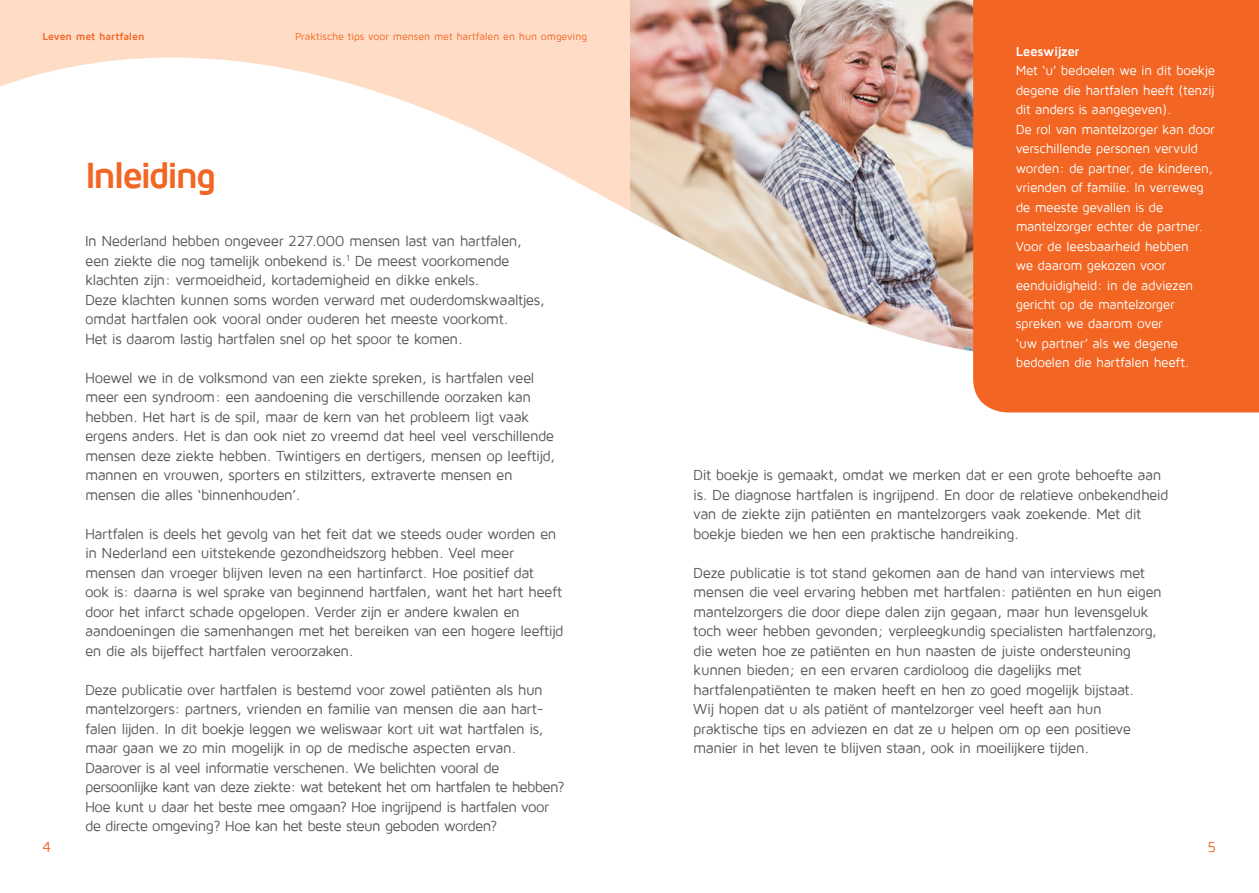
<style>
.page{position:relative;width:1259px;height:893px;background:#fff}
.page>*{position:absolute;margin:0;border:0;box-sizing:border-box;transform-origin:0 0}
.t1{font:700 37.5px "Maven Pro";letter-spacing:-.08em;color:#f26522}
.t2{font:15px/19.5px "Maven Pro";letter-spacing:-.035em;color:#58595b}
.t3{font:15px "Maven Pro";color:#f26522}
.t4{font:13.5px/19.5px "Maven Pro";letter-spacing:-.025em;color:#fff}
.t5{font:700 13.5px "Maven Pro";letter-spacing:-.025em;color:#fff}
.t6{font:10.5px "Maven Pro";letter-spacing:-.005em;color:#f26522}
.t7{font:700 10.5px "Maven Pro";letter-spacing:-.005em;color:#f26522}
</style>
<div class="page">
<svg style="left:0;top:0;width:629px;height:211px"></svg>
<img style="left:629px;top:0;width:630px;height:413px">
<div style="left:973px;top:0;width:286px;height:412px;background:#f26522"></div>
<p class="t7" style="left:43px;top:31px;width:104px">Leven met hartfalen</p>
<p class="t6" style="left:295px;top:31px;width:293px">Praktische tips voor mensen met hartfalen en hun omgeving</p>
<h1 class="t1" style="left:85px;top:155px;width:133px">Inleiding</h1>
<p class="t3" style="left:43px;top:839px;width:10px">4</p>
<p class="t2" style="left:85px;top:231px;width:461px">In Nederland hebben ongeveer 227.000 mensen last van hartfalen, een ziekte die nog tamelijk onbekend is.<sup>1</sup> De meest voorkomende klachten zijn: vermoeidheid, kortademigheid en dikke enkels.<br>Deze klachten kunnen soms worden verward met ouderdomskwaaltjes, omdat hartfalen ook vooral onder ouderen het meeste voorkomt.<br>Het is daarom lastig hartfalen snel op het spoor te komen.</p>
<p class="t2" style="left:85px;top:368px;width:471px">Hoewel we in de volksmond van een ziekte spreken, is hartfalen veel meer een syndroom: een aandoening die verschillende oorzaken kan hebben. Het hart is de spil, maar de kern van het probleem ligt vaak ergens anders. Het is dan ook niet zo vreemd dat heel veel verschillende mensen deze ziekte hebben. Twintigers en dertigers, mensen op leeftijd, mannen en vrouwen, sporters en stilzitters, extraverte mensen en mensen die alles ‘binnenhouden’.</p>
<p class="t2" style="left:85px;top:524px;width:480px">Hartfalen is deels het gevolg van het feit dat we steeds ouder worden en in Nederland een uitstekende gezondheidszorg hebben. Veel meer mensen dan vroeger blijven leven na een hartinfarct. Hoe positief dat<br>ook is: daarna is wel sprake van beginnend hartfalen, want het hart heeft door het infarct schade opgelopen. Verder zijn er andere kwalen en aandoeningen die samenhangen met het bereiken van een hogere leeftijd en die als bijeffect hartfalen veroorzaken.</p>
<p class="t2" style="left:85px;top:680px;width:481px">Deze publicatie over hartfalen is bestemd voor zowel patiënten als hun mantelzorgers: partners, vrienden en familie van mensen die aan hart&shy;falen lijden. In dit boekje leggen we weliswaar kort uit wat hartfalen is, maar gaan we zo min mogelijk in op de medische aspecten ervan.<br>Daarover is al veel informatie verschenen. We belichten vooral de persoonlijke kant van deze ziekte: wat betekent het om hartfalen te hebben?<br>Hoe kunt u daar het beste mee omgaan? Hoe ingrijpend is hartfalen voor de directe omgeving? Hoe kan het beste steun geboden worden?</p>
<p class="t5" style="left:1015px;top:44px;width:65px">Leeswijzer</p>
<p class="t4" style="left:1015px;top:61px;width:201px">Met ‘u’ bedoelen we in dit boekje degene die hartfalen heeft (tenzij dit anders is aangegeven).<br>De rol van mantelzorger kan door verschillende personen vervuld worden: de partner, de kinderen, vrienden of familie. In verreweg de meeste gevallen is de mantelzorger echter de partner.<br>Voor de leesbaarheid hebben<br>we daarom gekozen voor eenduidigheid: in de adviezen gericht op de mantelzorger spreken we daarom over<br>‘uw partner’ als we degene bedoelen die hartfalen heeft.</p>
<p class="t2" style="left:693px;top:465px;width:477px">Dit boekje is gemaakt, omdat we merken dat er een grote behoefte aan is. De diagnose hartfalen is ingrijpend. En door de relatieve onbekendheid van de ziekte zijn patiënten en mantelzorgers vaak zoekende. Met dit boekje bieden we hen een praktische handreiking.</p>
<p class="t2" style="left:693px;top:563px;width:470px">Deze publicatie is tot stand gekomen aan de hand van interviews met mensen die veel ervaring hebben met hartfalen: patiënten en hun eigen mantelzorgers die door diepe dalen zijn gegaan, maar hun levensgeluk toch weer hebben gevonden; verpleegkundig specialisten hartfalenzorg, die weten hoe ze patiënten en hun naasten de juiste ondersteuning kunnen bieden; en een ervaren cardioloog die dagelijks met hartfalenpatiënten te maken heeft en hen zo goed mogelijk bijstaat.<br>Wij hopen dat u als patiënt of mantelzorger veel heeft aan hun praktische tips en adviezen en dat ze u helpen om op een positieve manier in het leven te blijven staan, ook in moeilijkere tijden.</p>
<p class="t3" style="left:1207px;top:839px;width:10px">5</p>
</div>
